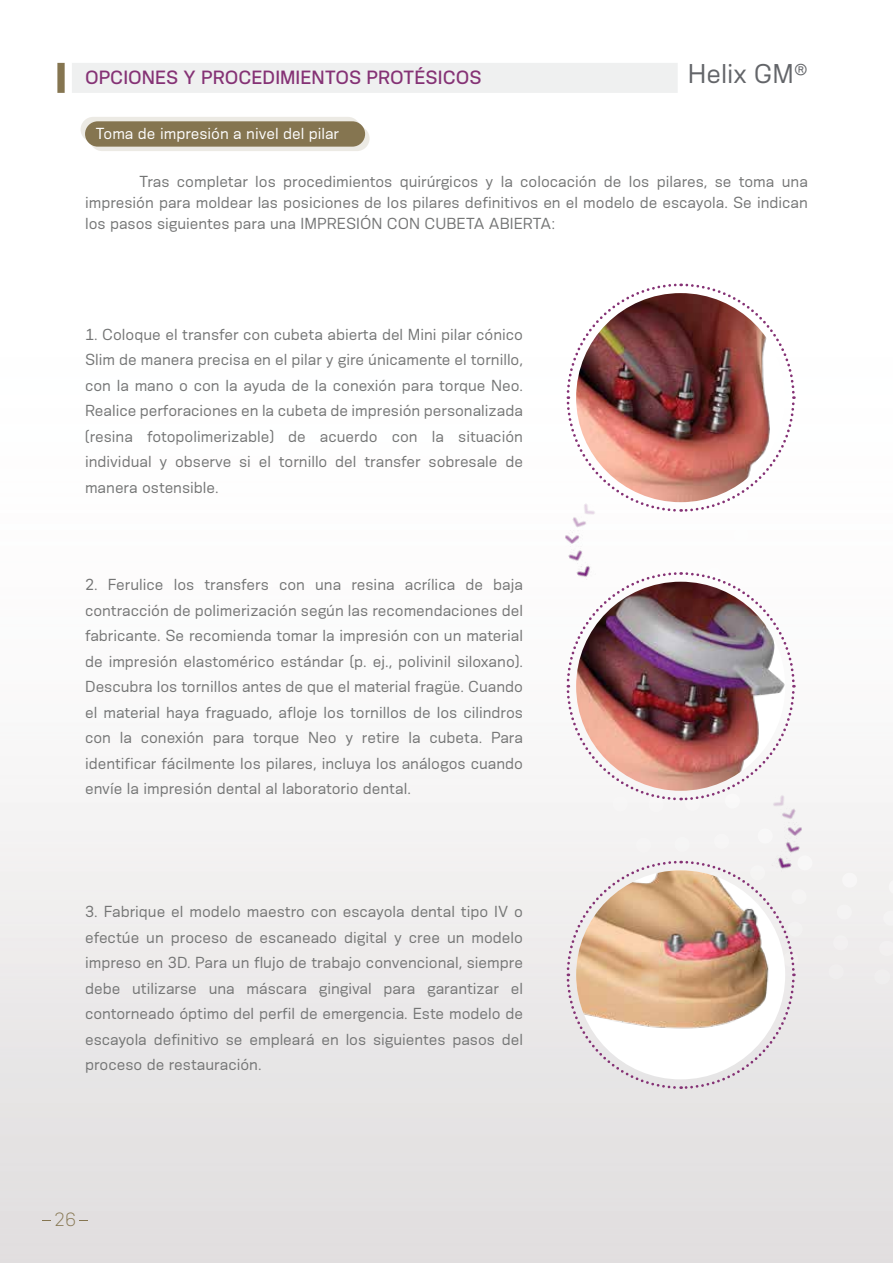
<style>
.page{position:relative;width:893px;height:1263px;background:#fff}
.page>*{position:absolute;margin:0;border:0;box-sizing:border-box;transform-origin:0 0}
.t1{font:25.5px "Konsens";color:#636569}
.t2{font:500 18px "Konsens";color:#853275}
.t3{font:300 18px "Konsens";color:#857550}
.t4{font:15px/25.5px "Konsens";color:#747575;text-align:justify}
.t5{font:15px "Konsens";color:#fff}
</style>
<div class="page">
<img style="left:0;top:62px;width:893px;height:1201px">
<svg style="left:81px;top:117px;width:280px;height:25px"></svg>
<svg style="left:90px;top:126px;width:280px;height:25px;fill:#857550"></svg>
<img style="left:565px;top:282px;width:328px;height:808px">
<img style="left:576px;top:870px;width:209px;height:209px;border-radius:105px">
<img style="left:572px;top:495px;width:28px;height:29px">
<img style="left:563px;top:510px;width:27px;height:25px">
<img style="left:561px;top:545px;width:26px;height:24px">
<img style="left:560px;top:530px;width:23px;height:18px">
<img style="left:569px;top:560px;width:28px;height:27px">
<img style="left:767px;top:787px;width:28px;height:28px">
<img style="left:777px;top:802px;width:27px;height:25px">
<img style="left:780px;top:836px;width:26px;height:25px">
<img style="left:784px;top:822px;width:23px;height:17px">
<img style="left:770px;top:852px;width:28px;height:26px">
<div style="left:72px;top:63px;width:606px;height:30px;background:#eff0f0"></div>
<div style="left:57px;top:63px;width:8px;height:30px;background:#857550"></div>
<p class="t2" style="left:85px;top:66px;width:398px">OPCIONES Y PROCEDIMIENTOS PROTÉSICOS</p>
<h1 class="t1" style="left:688px;top:58px;width:122px">Helix GM<sup>®</sup></h1>
<p class="t5" style="left:96px;top:125px;width:245px">Toma de impresión a nivel del pilar</p>
<p class="t4" style="left:85px;top:170px;width:724px;line-height:21px;text-indent:54px">Tras completar los procedimientos quirúrgicos y la colocación de los pilares, se toma una impresión para moldear las posiciones de los pilares definitivos en el modelo de escayola. Se indican los pasos siguientes para una IMPRESIÓN CON CUBETA ABIERTA:</p>
<p class="t4" style="left:85px;top:321px;width:439px;text-align:left">1. Coloque el transfer con cubeta abierta del Mini pilar cónico Slim de manera precisa en el pilar y gire únicamente el tornillo, con la mano o con la ayuda de la conexión para torque Neo.<br>Realice perforaciones en la cubeta de impresión personalizada (resina fotopolimerizable) de acuerdo con la situación individual y observe si el tornillo del transfer sobresale de manera ostensible.</p>
<p class="t4" style="left:85px;top:571px;width:439px;text-align:left">2. Ferulice los transfers con una resina acrílica de baja contracción de polimerización según las recomendaciones del fabricante. Se recomienda tomar la impresión con un material de impresión elastomérico estándar (p. ej., polivinil siloxano).<br>Descubra los tornillos antes de que el material fragüe. Cuando el material haya fraguado, afloje los tornillos de los cilindros con la conexión para torque Neo y retire la cubeta. Para identificar fácilmente los pilares, incluya los análogos cuando envíe la impresión dental al laboratorio dental.</p>
<p class="t4" style="left:85px;top:898px;width:440px">3. Fabrique el modelo maestro con escayola dental tipo IV o efectúe un proceso de escaneado digital y cree un modelo impreso en 3D. Para un flujo de trabajo convencional, siempre debe utilizarse una máscara gingival para garantizar el contorneado óptimo del perfil de emergencia. Este modelo de escayola definitivo se empleará en los siguientes pasos del proceso de restauración.</p>
<p class="t3" style="left:54px;top:1209px;width:23px">26</p>
</div>
